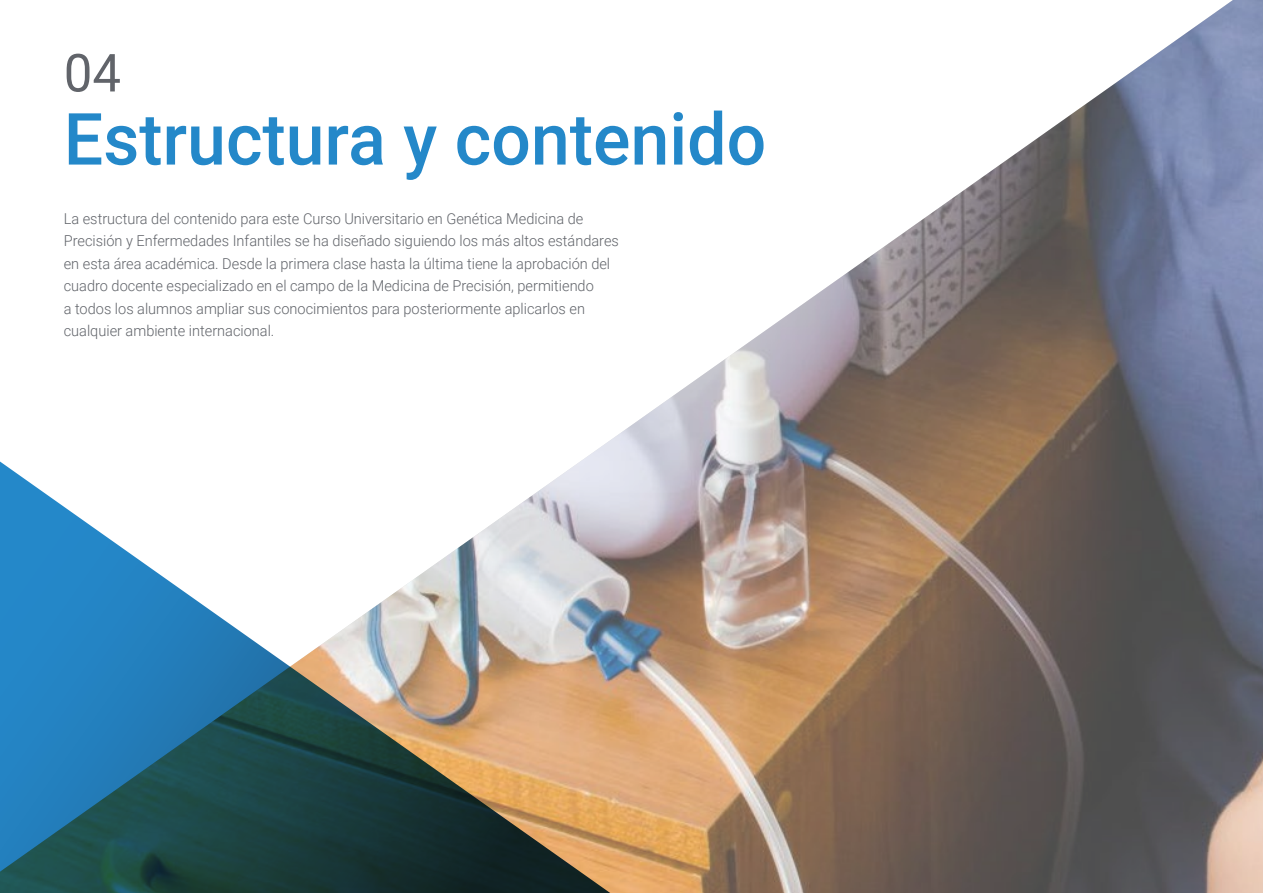
<style>
.page{position:relative;width:1263px;height:893px;background:#fff}
.page>*{position:absolute;margin:0;border:0;box-sizing:border-box;transform-origin:0 0}
.t1{font:500 72px "Roboto";color:#2488c9}
.t2{font:52.5px "Roboto";color:#61646a}
.t3{font:300 15px/22.5px "Roboto";color:#61646a}
</style>
<div class="page">
<img style="left:602px;top:0;width:661px;height:893px">
<svg style="left:0;top:446px;width:640px;height:447px"></svg>
<h2 class="t2" style="left:64px;top:36px;width:59px">04</h2>
<h1 class="t1" style="left:64px;top:89px;width:704px">Estructura y contenido</h1>
<p class="t3" style="left:64px;top:207px;width:557px">La estructura del contenido para este Curso Universitario en Genética Medicina de Precisión y Enfermedades Infantiles se ha diseñado siguiendo los más altos estándares en esta área académica. Desde la primera clase hasta la última tiene la aprobación del cuadro docente especializado en el campo de la Medicina de Precisión, permitiendo<br>a todos los alumnos ampliar sus conocimientos para posteriormente aplicarlos en cualquier ambiente internacional.</p>
</div>
